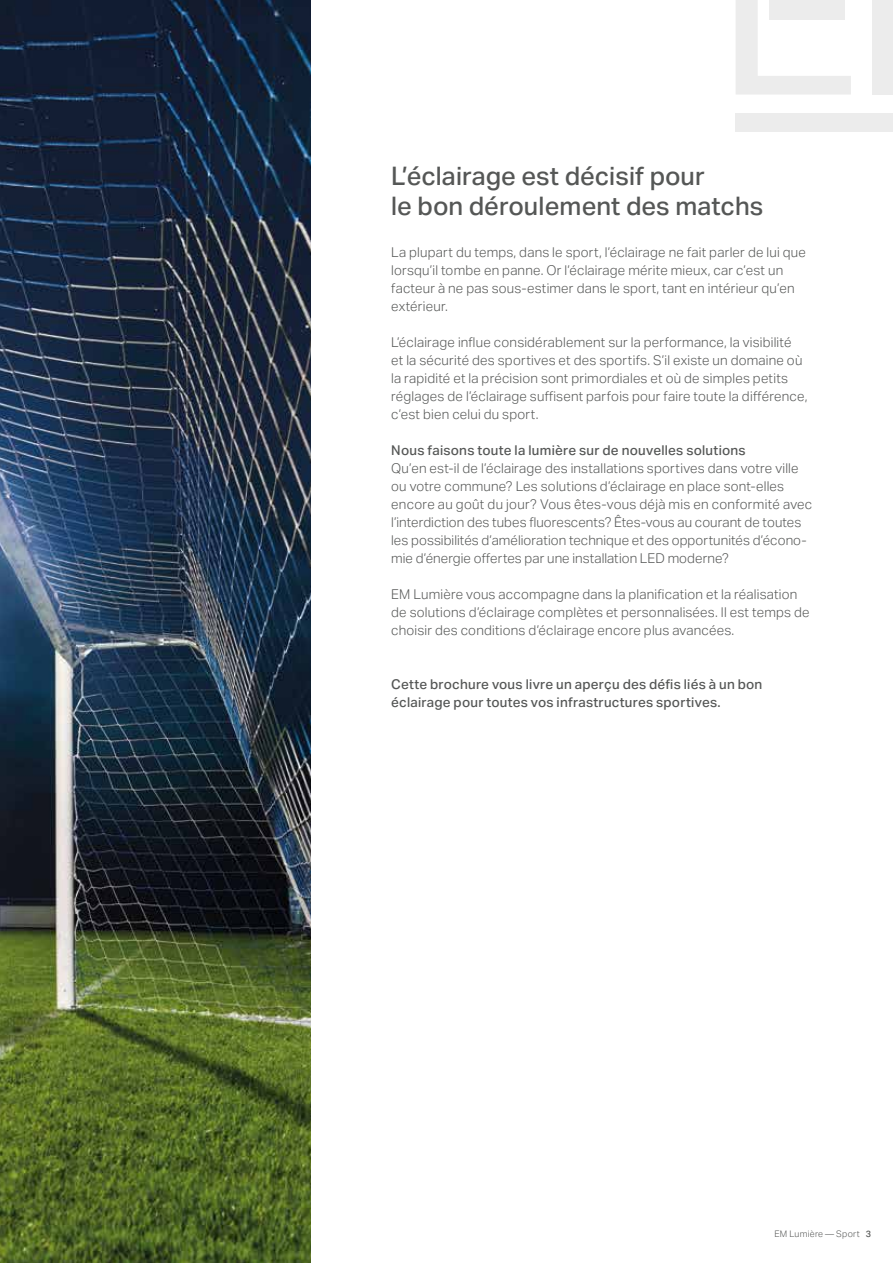
<style>
.page{position:relative;width:893px;height:1263px;background:#fff}
.page>*{position:absolute;margin:0;border:0;box-sizing:border-box;transform-origin:0 0}
.t1{font:500 25.5px/30px "Aktiv Grotesk";letter-spacing:.005em;color:#555756}
.t2{font:300 13.5px/18px "Aktiv Grotesk";letter-spacing:.015em;color:#555756}
.t3{font:500 13.5px/18px "Aktiv Grotesk";letter-spacing:.02em;color:#555756}
.t4{font:300 9px "Aktiv Grotesk";letter-spacing:.03em;color:#555756}
.s1{font-weight:500}
</style>
<div class="page">
<div style="left:736px;top:113px;width:157px;height:19px;background:#ececec"></div>
<svg style="left:736px;top:0;width:115px;height:95px"></svg>
<div style="left:872px;top:0;width:21px;height:95px;background:#ececec"></div>
<img style="left:0;top:0;width:310px;height:1263px">
<h1 class="t1" style="left:391px;top:161px;width:374px">L’éclairage est décisif pour<br>le bon déroulement des matchs</h1>
<p class="t2" style="left:391px;top:243px;width:416px">La plupart du temps, dans le sport, l’éclairage ne fait parler de lui que lorsqu’il tombe en panne. Or l’éclairage mérite mieux, car c’est un facteur à ne pas sous-estimer dans le sport, tant en intérieur qu’en extérieur.</p>
<p class="t2" style="left:391px;top:333px;width:418px">L’éclairage influe considérablement sur la performance, la visibilité<br>et la sécurité des sportives et des sportifs. S’il existe un domaine où la rapidité et la précision sont primordiales et où de simples petits réglages de l’éclairage suffisent parfois pour faire toute la différence, c’est bien celui du sport.</p>
<p class="t3" style="left:391px;top:441px;width:356px">Nous faisons toute la lumière sur de nouvelles solutions</p>
<p class="t2" style="left:391px;top:459px;width:423px">Qu’en est-il de l’éclairage des installations sportives dans votre ville ou votre commune? Les solutions d’éclairage en place sont-elles encore au goût du jour? Vous êtes-vous déjà mis en conformité avec l’interdiction des tubes fluorescents? Êtes-vous au courant de toutes les possibilités d’amélioration technique et des opportunités d’écono&shy;mie d’énergie offertes par une installation LED moderne?</p>
<p class="t2" style="left:391px;top:585px;width:420px">EM Lumière vous accompagne dans la planification et la réalisation de solutions d’éclairage complètes et personnalisées. Il est temps de choisir des conditions d’éclairage encore plus avancées.</p>
<p class="t3" style="left:391px;top:675px;width:373px">Cette brochure vous livre un aperçu des défis liés à un bon éclairage pour toutes vos infrastructures sportives.</p>
<p class="t4" style="left:774px;top:1228px;width:98px">EM Lumière — Sport <span class="s1">3</span></p>
</div>
